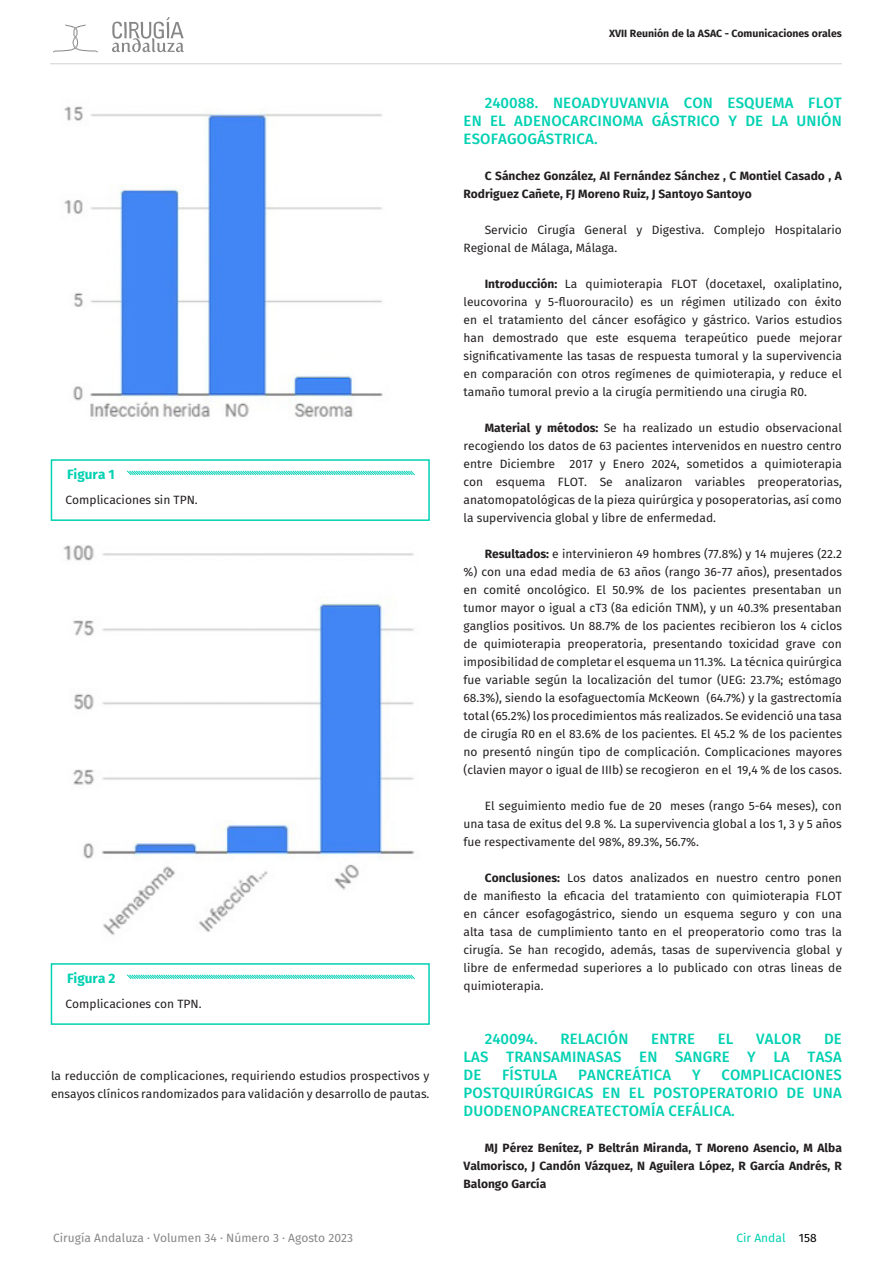
<style>
.page{position:relative;width:893px;height:1263px;background:#fff}
.page>*{position:absolute;margin:0;border:0;box-sizing:border-box;transform-origin:0 0}
.CUERPO___SANGRIAS{font:500 15px/18px "Fira Sans";letter-spacing:.01em;color:#00d1b2;text-align:justify}
.Pie_Foto_-_Nombre{font:700 13.5px "Fira Sans";color:#00d1b2}
.CUERPO___SANGRIAS-2{font:12px/18px "Fira Sans";color:#231f20;text-align:justify}
.CUERPO___SANGRIAS-3{font:700 12px/18px "Fira Sans";color:#231f20}
.t1{font:12px "Fira Sans";color:#878787}
.t2{font:12px "Fira Sans";color:#00d1b2}
.t3{font:700 10.5px "Fira Sans";color:#231f20}
.s1{font-weight:700}
.s2{color:#000}
</style>
<div class="page">
<svg style="left:53px;top:24px;width:45px;height:29px"></svg>
<svg style="left:112px;top:17px;width:72px;height:35px"></svg>
<hr style="left:50px;top:64px;width:792px;height:1px;background:#d1d1d1">
<img style="left:64px;top:106px;width:319px;height:311px">
<div style="left:51px;top:459px;width:379px;height:62px;border:2px solid #00d1b2"></div>
<svg style="left:127px;top:470px;width:288px;height:6px"></svg>
<img style="left:63px;top:545px;width:352px;height:390px">
<div style="left:51px;top:963px;width:379px;height:62px;border:2px solid #00d1b2"></div>
<svg style="left:127px;top:974px;width:288px;height:5px"></svg>
<p class="Pie_Foto_-_Nombre" style="left:67px;top:463px;width:49px">Figura 1</p>
<p class="CUERPO___SANGRIAS-2" style="left:66px;top:490px;width:134px">Complicaciones sin TPN.</p>
<p class="Pie_Foto_-_Nombre" style="left:67px;top:967px;width:50px">Figura 2</p>
<p class="CUERPO___SANGRIAS-2" style="left:66px;top:994px;width:137px">Complicaciones con TPN.</p>
<p class="CUERPO___SANGRIAS-2" style="left:51px;top:1066px;width:380px">la reducción de complicaciones, requiriendo estudios prospectivos y ensayos clínicos randomizados para validación y desarrollo de pautas.</p>
<p class="t3" style="left:609px;top:25px;width:234px">XVII Reunión de la ASAC - Comunicaciones orales</p>
<p class="CUERPO___SANGRIAS" style="left:464px;top:93px;width:380px;text-indent:21px">240088. NEOADYUVANVIA CON ESQUEMA FLOT EN EL ADENOCARCINOMA GÁSTRICO Y DE LA UNIÓN ESOFAGOGÁSTRICA.</p>
<p class="CUERPO___SANGRIAS-3" style="left:463px;top:166px;width:380px;text-indent:21px">C Sánchez González, AI Fernández Sánchez , C Montiel Casado , A<br>Rodriguez Cañete, FJ Moreno Ruiz, J Santoyo Santoyo</p>
<p class="CUERPO___SANGRIAS-2" style="left:463px;top:220px;width:380px;text-indent:21px">Servicio Cirugía General y Digestiva. Complejo Hospitalario<br>Regional de Málaga, Málaga.</p>
<p class="CUERPO___SANGRIAS-2" style="left:463px;top:274px;width:380px;text-indent:21px"><span class="s1">Introducción:</span> La quimioterapia FLOT (docetaxel, oxaliplatino, leucovorina y 5-fluorouracilo) es un régimen utilizado con éxito en el tratamiento del cáncer esofágico y gástrico. Varios estudios han demostrado que este esquema terapeútico puede mejorar significativamente las tasas de respuesta tumoral y la supervivencia en comparación con otros regímenes de quimioterapia, y reduce el tamaño tumoral previo a la cirugía permitiendo una cirugia R0.</p>
<p class="CUERPO___SANGRIAS-2" style="left:463px;top:418px;width:380px;text-indent:21px"><span class="s1">Material y métodos:</span> Se ha realizado un estudio observacional recogiendo los datos de 63 pacientes intervenidos en nuestro centro entre Diciembre 2017 y Enero 2024, sometidos a quimioterapia con esquema FLOT. Se analizaron variables preoperatorias, anatomopatológicas de la pieza quirúrgica y posoperatorias, así como la supervivencia global y libre de enfermedad.</p>
<p class="CUERPO___SANGRIAS-2" style="left:463px;top:544px;width:380px;text-indent:21px"><span class="s1">Resultados:</span> e intervinieron 49 hombres (77.8%) y 14 mujeres (22.2 %) con una edad media de 63 años (rango 36-77 años), presentados en comité oncológico. El 50.9% de los pacientes presentaban un tumor mayor o igual a cT3 (8a edición TNM), y un 40.3% presentaban ganglios positivos. Un 88.7% de los pacientes recibieron los 4 ciclos de quimioterapia preoperatoria, presentando toxicidad grave con imposibilidad de completar el esquema un 11.3%. La técnica quirúrgica fue variable según la localización del tumor (UEG: 23.7%; estómago 68.3%), siendo la esofaguectomía McKeown (64.7%) y la gastrectomía total (65.2%) los procedimientos más realizados. Se evidenció una tasa de cirugía R0 en el 83.6% de los pacientes. El 45.2 % de los pacientes no presentó ningún tipo de complicación. Complicaciones mayores (clavien mayor o igual de IIIb) se recogieron en el 19,4 % de los casos.</p>
<p class="CUERPO___SANGRIAS-2" style="left:463px;top:796px;width:380px;text-indent:21px">El seguimiento medio fue de 20 meses (rango 5-64 meses), con una tasa de exitus del 9.8 %. La supervivencia global a los 1, 3 y 5 años fue respectivamente del 98%, 89.3%, 56.7%.</p>
<p class="CUERPO___SANGRIAS-2" style="left:463px;top:868px;width:380px;text-indent:21px"><span class="s1">Conclusiones:</span> Los datos analizados en nuestro centro ponen de manifiesto la eficacia del tratamiento con quimioterapia FLOT en cáncer esofagogástrico, siendo un esquema seguro y con una alta tasa de cumplimiento tanto en el preoperatorio como tras la cirugía. Se han recogido, además, tasas de supervivencia global y libre de enfermedad superiores a lo publicado con otras lineas de quimioterapia.</p>
<p class="CUERPO___SANGRIAS" style="left:485px;top:1029px;width:55px">240094.</p>
<p class="CUERPO___SANGRIAS" style="left:561px;top:1029px;width:69px">RELACIÓN</p>
<p class="CUERPO___SANGRIAS" style="left:651px;top:1029px;width:45px">ENTRE</p>
<p class="CUERPO___SANGRIAS" style="left:718px;top:1029px;width:17px">EL</p>
<p class="CUERPO___SANGRIAS" style="left:756px;top:1029px;width:46px">VALOR</p>
<p class="CUERPO___SANGRIAS" style="left:464px;top:1029px;width:380px;text-indent:360px">DE LAS TRANSAMINASAS EN SANGRE Y LA TASA DE</p>
<p class="CUERPO___SANGRIAS" style="left:502px;top:1065px;width:57px">FÍSTULA</p>
<p class="CUERPO___SANGRIAS" style="left:578px;top:1065px;width:95px">PANCREÁTICA</p>
<p class="CUERPO___SANGRIAS" style="left:692px;top:1065px;width:10px">Y</p>
<p class="CUERPO___SANGRIAS" style="left:464px;top:1065px;width:380px;text-indent:258px">COMPLICACIONES POSTQUIRÚRGICAS EN EL POSTOPERATORIO DE UNA DUODENOPANCREATECTOMÍA CEFÁLICA.</p>
<p class="CUERPO___SANGRIAS-3" style="left:463px;top:1138px;width:380px;text-align:justify;text-indent:21px">MJ Pérez Benítez, P Beltrán Miranda, T Moreno Asencio, M Alba Valmorisco, J Candón Vázquez, N Aguilera López, R García Andrés, R Balongo García</p>
<p class="t1" style="left:53px;top:1229px;width:301px">Cirugía Andaluza · Volumen 34 · Número 3 · Agosto 2023</p>
<p class="t2" style="left:736px;top:1229px;width:82px">Cir Andal <span class="s2">158</span></p>
</div>
